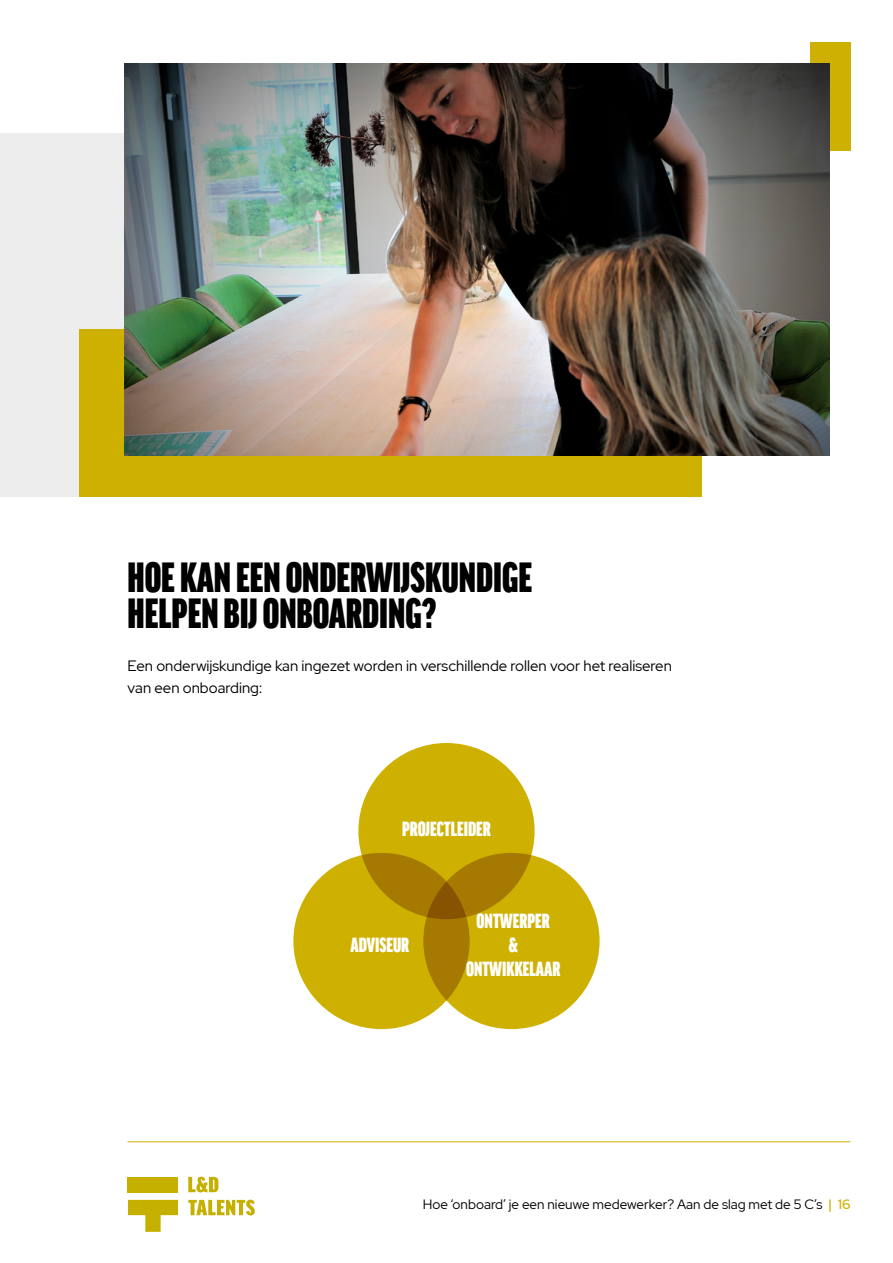
<style>
.page{position:relative;width:893px;height:1263px;background:#fff}
.page>*{position:absolute;margin:0;border:0;box-sizing:border-box;transform-origin:0 0}
.t1{font:900 extra-condensed 45px/36px "Good Headline Sc Offc Pro";color:#000}
.t2{font:900 extra-condensed 21.9px/23.5px "Good Headline Sc Offc Pro";color:#fff;text-align:center}
.t3{font:15px/21.8px "Red Hat Display";color:#000}
.t4{font:13.5px "Red Hat Display";color:#000}
.s1{font-weight:500;color:#ceb100}
</style>
<div class="page">
<div style="left:810px;top:43px;width:40px;height:108px;background:#ceb100"></div>
<hr style="left:128px;top:1141px;width:722px;height:1px;background:#ceb100">
<svg style="left:128px;top:1200px;width:50px;height:32px"></svg>
<div style="left:128px;top:1177px;width:50px;height:15px;background:#c5b000"></div>
<svg style="left:188px;top:1200px;width:67px;height:15px"></svg>
<svg style="left:188px;top:1177px;width:30px;height:15px"></svg>
<div style="left:0;top:133px;width:702px;height:363px;background:#ededed"></div>
<div style="left:79px;top:329px;width:623px;height:167px;background:#ceb100"></div>
<img style="left:125px;top:64px;width:704px;height:391px">
<div style="left:358px;top:743px;width:177px;height:176px;background:#ceb100;border-radius:50%"></div>
<svg style="left:293px;top:853px;width:177px;height:176px;fill:#ceb100"></svg>
<svg style="left:423px;top:853px;width:177px;height:176px;fill:#ceb100"></svg>
<h1 class="t1" style="left:128px;top:560px;width:406px">HOE KAN EEN ONDERWIJSKUNDIGE<br>HELPEN BIJ ONBOARDING?</h1>
<p class="t3" style="left:128px;top:655px;width:546px">Een onderwijskundige kan ingezet worden in verschillende rollen voor het realiseren van een onboarding:</p>
<h2 class="t2" style="left:402px;top:817px;width:90px">PROJECTLEIDER</h2>
<h2 class="t2" style="left:350px;top:934px;width:60px">ADVISEUR</h2>
<h2 class="t2" style="left:466px;top:910px;width:96px">ONTWERPER<br>&amp;<br>ONTWIKKELAAR</h2>
<p class="t4" style="left:423px;top:1195px;width:429px">Hoe ‘onboard’ je een nieuwe medewerker? Aan de slag met de 5 C’s <span class="s1">| 16</span></p>
</div>
